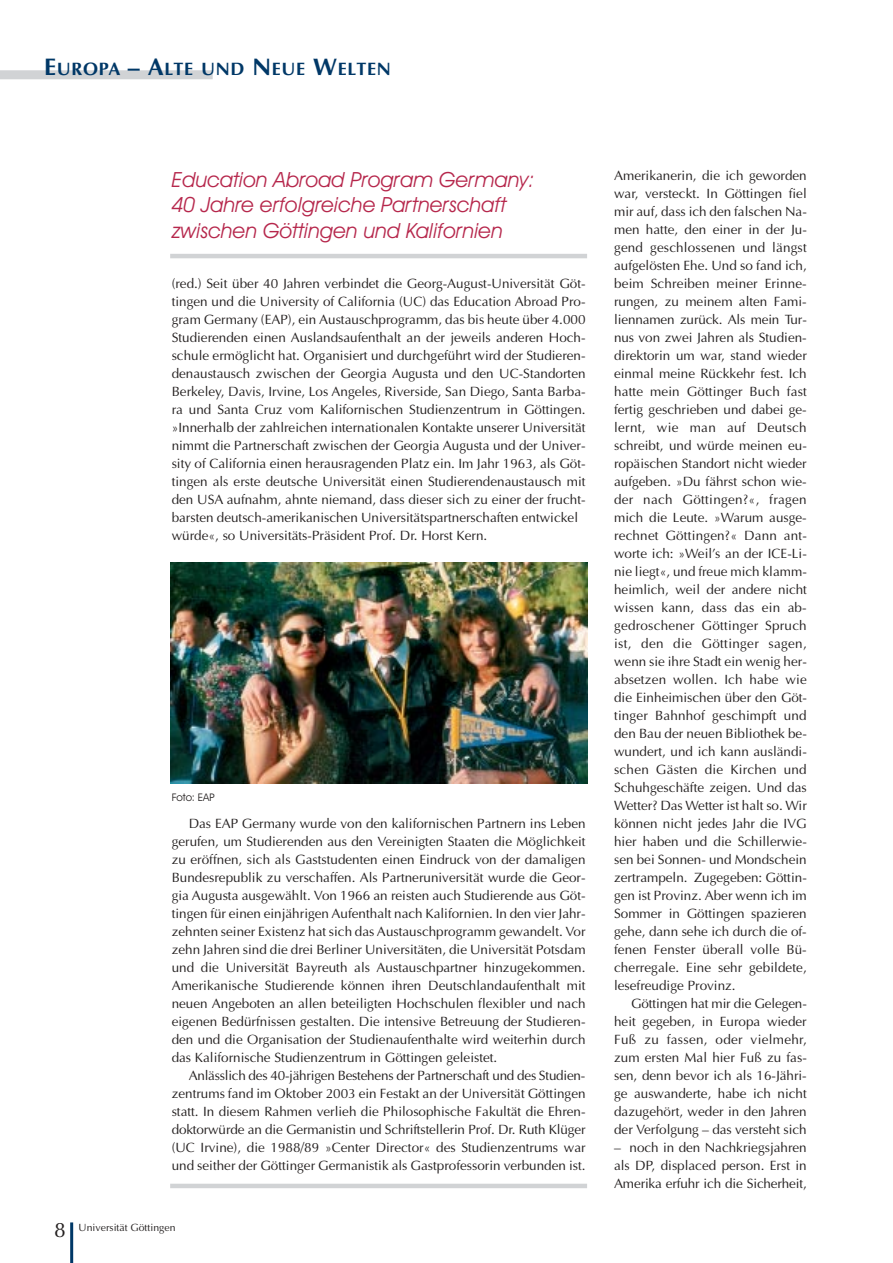
<style>
.page{position:relative;width:893px;height:1263px;background:#fff}
.page>*{position:absolute;margin:0;border:0;box-sizing:border-box;transform-origin:0 0}
.t1{font:italic 21px/25.2px "Avant Garde IT Cby BT";color:#b6274c}
.t2{font:21px "Optima";color:#231f1f}
.t3{font:700 18px "Optima";letter-spacing:.035em;color:#003867}
.t4{font:13.5px/18px "Optima";color:#231f1f;text-align:justify}
.t5{font:10.5px "Optima";color:#231f1f}
.t6{font:10.5px "Avant Garde IT Cby BT";color:#231f1f}
.s1{font-size:24px}
</style>
<div class="page">
<hr style="left:70px;top:1222px;width:3px;height:41px;background:#003867">
<div style="left:0;top:70px;width:213px;height:9px;background:#d1d3d5"></div>
<hr style="left:170px;top:254px;width:417px;height:4px;background:#d1d3d5">
<hr style="left:170px;top:1184px;width:417px;height:4px;background:#d1d3d5">
<img style="left:170px;top:563px;width:417px;height:221px">
<h2 class="t3" style="left:44px;top:61px;width:348px"><span class="s1">E</span>UROPA <span class="s1">– A</span>LTE UND <span class="s1">N</span>EUE <span class="s1">W</span>ELTEN</h2>
<h1 class="t1" style="left:172px;top:170px;width:364px">Education Abroad Program Germany:<br>40 Jahre erfolgreiche Partnerschaft zwischen Göttingen und Kalifornien</h1>
<p class="t4" style="left:172px;top:276px;width:415px;text-align:left">(red.) Seit über 40 Jahren verbindet die Georg-August-Universität Göt&shy;tingen und die University of California (UC) das Education Abroad Pro&shy;gram Germany (EAP), ein Austauschprogramm, das bis heute über 4.000<br>Studierenden einen Auslandsaufenthalt an der jeweils anderen Hoch&shy;schule ermöglicht hat. Organisiert und durchgeführt wird der Studieren&shy;denaustausch zwischen der Georgia Augusta und den UC-Standorten Berkeley, Davis, Irvine, Los Angeles, Riverside, San Diego, Santa Barba&shy;ra und Santa Cruz vom Kalifornischen Studienzentrum in Göttingen. »Innerhalb der zahlreichen internationalen Kontakte unserer Universität nimmt die Partnerschaft zwischen der Georgia Augusta und der Univer&shy;sity of California einen herausragenden Platz ein. Im Jahr 1963, als Göt&shy;tingen als erste deutsche Universität einen Studierendenaustausch mit den USA aufnahm, ahnte niemand, dass dieser sich zu einer der frucht&shy;barsten deutsch-amerikanischen Universitätspartnerschaften entwickel würde«, so Universitäts-Präsident Prof. Dr. Horst Kern.</p>
<p class="t6" style="left:172px;top:793px;width:45px">Foto: EAP</p>
<p class="t4" style="left:172px;top:816px;width:415px;text-indent:17px">Das EAP Germany wurde von den kalifornischen Partnern ins Leben gerufen, um Studierenden aus den Vereinigten Staaten die Möglichkeit zu eröffnen, sich als Gaststudenten einen Eindruck von der damaligen Bundesrepublik zu verschaffen. Als Partneruniversität wurde die Geor&shy;gia Augusta ausgewählt. Von 1966 an reisten auch Studierende aus Göt&shy;tingen für einen einjährigen Aufenthalt nach Kalifornien. In den vier Jahr&shy;zehnten seiner Existenz hat sich das Austauschprogramm gewandelt. Vor zehn Jahren sind die drei Berliner Universitäten, die Universität Potsdam und die Universität Bayreuth als Austauschpartner hinzugekommen.<br>Amerikanische Studierende können ihren Deutschlandaufenthalt mit neuen Angeboten an allen beteiligten Hochschulen flexibler und nach eigenen Bedürfnissen gestalten. Die intensive Betreuung der Studieren&shy;den und die Organisation der Studienaufenthalte wird weiterhin durch das Kalifornische Studienzentrum in Göttingen geleistet.</p>
<p class="t4" style="left:172px;top:1068px;width:415px;text-indent:17px">Anlässlich des 40-jährigen Bestehens der Partnerschaft und des Studien&shy;zentrums fand im Oktober 2003 ein Festakt an der Universität Göttingen statt. In diesem Rahmen verlieh die Philosophische Fakultät die Ehren&shy;doktorwürde an die Germanistin und Schriftstellerin Prof. Dr. Ruth Klüger (UC Irvine), die 1988/89 »Center Director« des Studienzentrums war und seither der Göttinger Germanistik als Gastprofessorin verbunden ist.</p>
<h1 class="t2" style="left:54px;top:1221px;width:13px">8</h1>
<p class="t5" style="left:79px;top:1223px;width:98px">Universität Göttingen</p>
<p class="t4" style="left:614px;top:168px;width:194px">Amerikanerin, die ich geworden war, versteckt. In Göttingen fiel mir auf, dass ich den falschen Na&shy;men hatte, den einer in der Ju&shy;gend geschlossenen und längst aufgelösten Ehe. Und so fand ich, beim Schreiben meiner Erinne&shy;rungen, zu meinem alten Fami&shy;liennamen zurück. Als mein Tur&shy;nus von zwei Jahren als Studien&shy;direktorin um war, stand wieder einmal meine Rückkehr fest. Ich hatte mein Göttinger Buch fast fertig geschrieben und dabei ge&shy;lernt, wie man auf Deutsch schreibt, und würde meinen eu&shy;ropäischen Standort nicht wieder aufgeben. »Du fährst schon wie&shy;der nach Göttingen?«, fragen mich die Leute. »Warum ausge&shy;rechnet Göttingen?« Dann ant&shy;worte ich: »Weil’s an der ICE-Li&shy;nie liegt«, und freue mich klamm&shy;heimlich, weil der andere nicht wissen kann, dass das ein ab&shy;gedroschener Göttinger Spruch ist, den die Göttinger sagen, wenn sie ihre Stadt ein wenig her&shy;absetzen wollen. Ich habe wie die Einheimischen über den Göt&shy;tinger Bahnhof geschimpft und den Bau der neuen Bibliothek be&shy;wundert, und ich kann ausländi&shy;schen Gästen die Kirchen und Schuhgeschäfte zeigen. Und das Wetter? Das Wetter ist halt so. Wir können nicht jedes Jahr die IVG hier haben und die Schillerwie&shy;sen bei Sonnen- und Mondschein zertrampeln. Zugegeben: Göttin&shy;gen ist Provinz. Aber wenn ich im Sommer in Göttingen spazieren gehe, dann sehe ich durch die of&shy;fenen Fenster überall volle Bü&shy;cherregale. Eine sehr gebildete, lesefreudige Provinz.</p>
<p class="t4" style="left:614px;top:996px;width:194px;text-indent:17px">Göttingen hat mir die Gelegen&shy;heit gegeben, in Europa wieder Fuß zu fassen, oder vielmehr, zum ersten Mal hier Fuß zu fas&shy;sen, denn bevor ich als 16-Jähri&shy;ge auswanderte, habe ich nicht dazugehört, weder in den Jahren der Verfolgung – das versteht sich</p>
<p class="t4" style="left:614px;top:1140px;width:194px">– noch in den Nachkriegsjahren als DP, displaced person. Erst in Amerika erfuhr ich die Sicherheit,</p>
</div>
